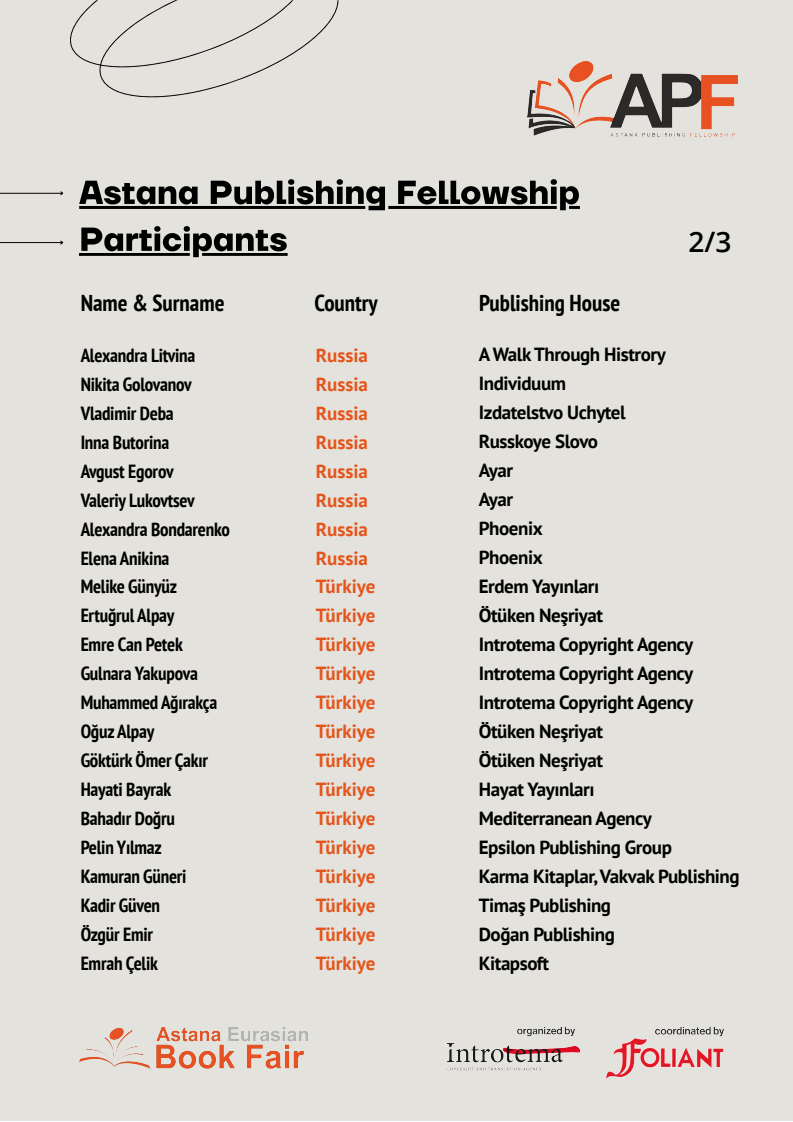
<style>
.page{position:relative;width:793px;height:1122px;background:#fff}
.page>*{position:absolute;margin:0;border:0;box-sizing:border-box;transform-origin:0 0}
.t1{font:600 28.1px "Open Sans";color:#000}
.t2{font:700 condensed 23px "PT Sans";color:#000}
.t3{font:700 19px/29px "PT Sans";letter-spacing:-.025em;color:#000}
.t4{font:700 condensed 19px/29px "PT Sans";letter-spacing:-.01em;color:#000}
.t5{font:700 19px/29px "PT Sans";color:#e4551b}
</style>
<div class="page">
<div style="left:0;top:0;width:792px;height:1121px;background:#e4e2dd"></div>
<hr style="left:388px;top:206px;width:169px;height:3px;background:#000">
<hr style="left:79px;top:206px;width:286px;height:3px;background:#000">
<svg style="left:79px;top:181px;width:119px;height:23px"></svg>
<svg style="left:211px;top:179px;width:174px;height:31px"></svg>
<svg style="left:398px;top:179px;width:182px;height:31px"></svg>
<svg style="left:79px;top:226px;width:209px;height:31px"></svg>
<hr style="left:0;top:193px;width:63px;height:1px;background:#000">
<svg style="left:59px;top:191px;width:5px;height:5px"></svg>
<hr style="left:0;top:242px;width:63px;height:1px;background:#000">
<svg style="left:59px;top:240px;width:5px;height:5px"></svg>
<svg style="left:70px;top:0;width:269px;height:98px"></svg>
<img style="left:446px;top:1027px;width:278px;height:52px">
<img style="left:79px;top:1027px;width:228px;height:41px">
<img style="left:528px;top:62px;width:210px;height:75px">
<h1 class="t1" style="left:688px;top:223px;width:45px">2/3</h1>
<p class="t2" style="left:81px;top:287px;width:145px">Name &amp; Surname</p>
<p class="t2" style="left:315px;top:287px;width:65px">Country</p>
<p class="t2" style="left:479px;top:287px;width:143px">Publishing House</p>
<p class="t5" style="left:316px;top:340px;width:61px">Russia<br>Russia<br>Russia<br>Russia<br>Russia<br>Russia<br>Russia<br>Russia<br>Türkiye<br>Türkiye<br>Türkiye<br>Türkiye<br>Türkiye<br>Türkiye<br>Türkiye<br>Türkiye<br>Türkiye<br>Türkiye<br>Türkiye<br>Türkiye<br>Türkiye<br>Türkiye</p>
<p class="t4" style="left:81px;top:340px;width:151px">Alexandra Litvina<br>Nikita Golovanov<br>Vladimir Deba<br>Inna Butorina<br>Avgust Egorov<br>Valeriy Lukovtsev<br>Alexandra Bondarenko<br>Elena Anikina<br>Melike Günyüz<br>Ertuğrul Alpay<br>Emre Can Petek<br>Gulnara Yakupova<br>Muhammed Ağırakça<br>Oğuz Alpay<br>Göktürk Ömer Çakır<br>Hayati Bayrak<br>Bahadır Doğru<br>Pelin Yılmaz<br>Kamuran Güneri<br>Kadir Güven<br>Özgür Emir<br>Emrah Çelik</p>
<p class="t3" style="left:479px;top:340px;width:262px">A Walk Through Histrory<br>Individuum<br>Izdatelstvo Uchytel<br>Russkoye Slovo<br>Ayar<br>Ayar<br>Phoenix<br>Phoenix<br>Erdem Yayınları<br>Ötüken Neşriyat<br>Introtema Copyright Agency<br>Introtema Copyright Agency<br>Introtema Copyright Agency<br>Ötüken Neşriyat<br>Ötüken Neşriyat<br>Hayat Yayınları<br>Mediterranean Agency<br>Epsilon Publishing Group<br>Karma Kitaplar, Vakvak Publishing<br>Timaş Publishing<br>Doğan Publishing<br>Kitapsoft</p>
</div>
